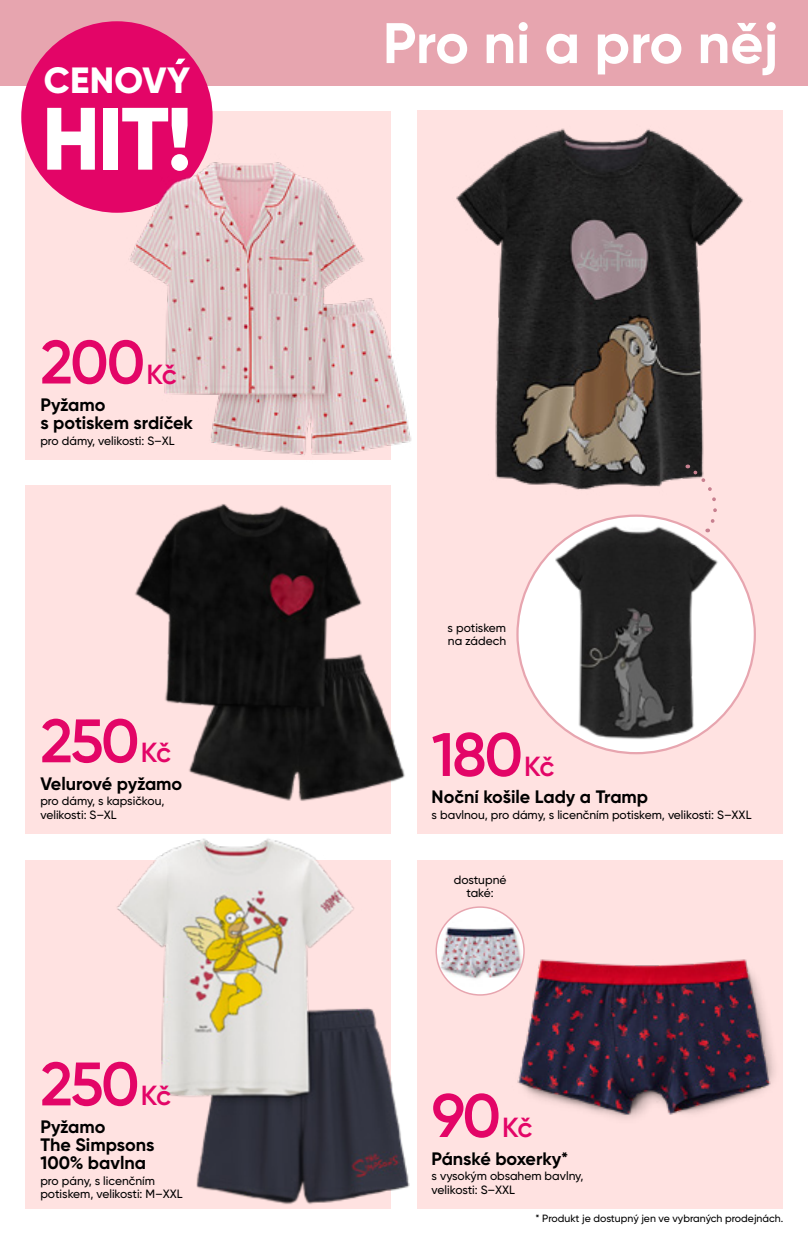
<style>
.page{position:relative;width:808px;height:1234px;background:#fff}
.page>*{position:absolute;margin:0;border:0;box-sizing:border-box;transform-origin:0 0}
.t1{font:800 88.2px "Gilroy";color:#fff}
.t2{font:600 61.2px "Gilroy";letter-spacing:-.04em;color:#e30567}
.t3{font:700 57px "Gilroy";letter-spacing:-.005em;color:#fff}
.t4{font:800 36.45px "Gilroy";letter-spacing:.01em;color:#fff}
.t5{font:600 27.6px "Gilroy";color:#e30567}
.t6{font:700 18px/18px "Gilroy";color:#000}
.t7{font:500 12px/13.5px "Gilroy";color:#000}
.t8{font:500 10.5px "Gilroy";color:#000}
.s1{font-size:27.6px}
</style>
<div class="page">
<div style="left:26px;top:485px;width:365px;height:348px;background:#ffe2e1"></div>
<div style="left:417px;top:111px;width:365px;height:722px;background:#ffe2e1"></div>
<div style="left:26px;top:111px;width:365px;height:348px;background:#ffe2e1"></div>
<div style="left:417px;top:859px;width:365px;height:349px;background:#ffe2e1"></div>
<div style="left:26px;top:859px;width:365px;height:349px;background:#ffe2e1"></div>
<div style="left:0;top:0;width:808px;height:85px;background:#e7a5af"></div>
<img style="left:92px;top:833px;width:338px;height:376px">
<img style="left:135px;top:504px;width:270px;height:297px">
<img style="left:429px;top:110px;width:342px;height:380px">
<img style="left:489px;top:935px;width:294px;height:207px">
<div style="left:21px;top:21px;width:192px;height:192px;background:#e30567;border-radius:50%"></div>
<svg style="left:175px;top:59px;width:10px;height:5px"></svg>
<img style="left:100px;top:104px;width:321px;height:356px">
<div style="left:436px;top:906px;width:88px;height:88px;background:#fff;border-radius:50%"></div>
<img style="left:438px;top:917px;width:86px;height:69px">
<div style="left:435px;top:906px;width:90px;height:89px;border:2px solid #e7a5af;border-radius:50%"></div>
<svg style="left:517px;top:515px;width:238px;height:238px;background:#fbf2f3"></svg>
<img style="left:534px;top:517px;width:202px;height:236px">
<svg style="left:686px;top:464px;width:33px;height:68px"></svg>
<h3 class="t4" style="left:44px;top:58px;width:148px">CENOVY</h3>
<h1 class="t1" style="left:42px;top:83px;width:152px">HIT!</h1>
<h2 class="t2" style="left:40px;top:324px;width:138px">200<span class="s1">Kč</span></h2>
<h3 class="t6" style="left:40px;top:395px;width:154px">Pyžamo<br>s potiskem srdíček</h3>
<p class="t7" style="left:40px;top:433px;width:136px">pro dámy, velikosti: S–XL</p>
<h2 class="t2" style="left:40px;top:702px;width:101px">250</h2>
<h3 class="t5" style="left:141px;top:735px;width:32px">Kč</h3>
<h3 class="t6" style="left:40px;top:774px;width:143px">Velurové pyžamo</h3>
<p class="t7" style="left:40px;top:794px;width:126px">pro dámy, s kapsičkou, velikosti: S–XL</p>
<h2 class="t2" style="left:40px;top:1045px;width:132px">250<span class="s1">Kč</span></h2>
<h3 class="t6" style="left:40px;top:1117px;width:116px">Pyžamo<br>The Simpsons<br>100% bavlna</h3>
<p class="t7" style="left:40px;top:1173px;width:144px">pro pány, s licenčním potiskem, velikosti: M–XXL</p>
<h3 class="t3" style="left:383px;top:7px;width:397px">Pro ni a pro něj</h3>
<p class="t7" style="left:448px;top:620px;width:60px">s potiskem na zádech</p>
<h2 class="t2" style="left:432px;top:716px;width:124px">180<span class="s1">Kč</span></h2>
<h3 class="t6" style="left:432px;top:787px;width:218px">Noční košile Lady a Tramp</h3>
<p class="t7" style="left:432px;top:807px;width:321px">s bavlnou, pro dámy, s licenčním potiskem, velikosti: S–XXL</p>
<p class="t7" style="left:454px;top:872px;width:54px;text-align:center">dostupné také:</p>
<h2 class="t2" style="left:432px;top:1077px;width:102px">90<span class="s1">Kč</span></h2>
<h3 class="t6" style="left:432px;top:1148px;width:138px">Pánské boxerky*</h3>
<p class="t7" style="left:432px;top:1168px;width:153px">s vysokým obsahem bavlny, velikosti: S–XXL</p>
<p class="t8" style="left:535px;top:1211px;width:249px">* Produkt je dostupný jen ve vybraných prodejnách.</p>
</div>
